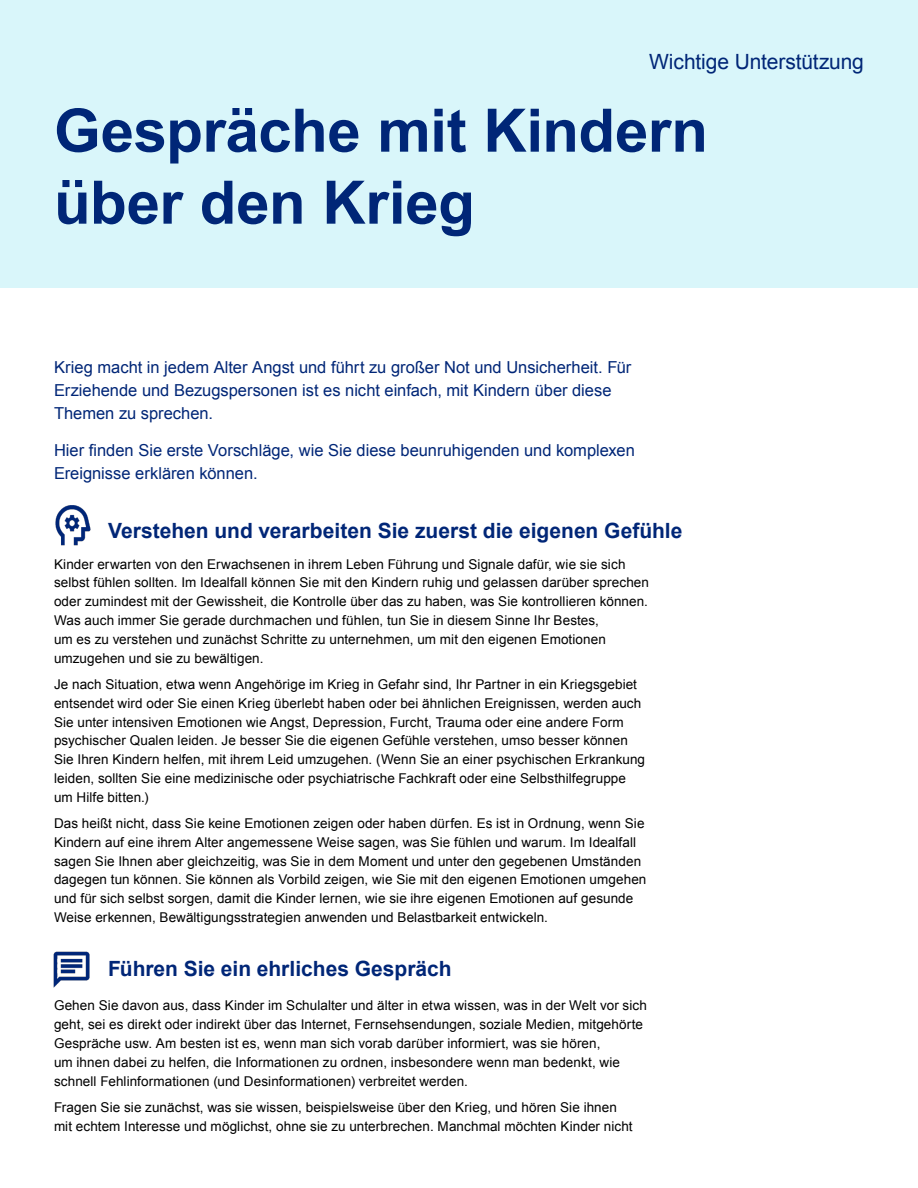
<style>
.page{position:relative;width:918px;height:1188px;background:#fff}
.page>*{position:absolute;margin:0;border:0;box-sizing:border-box;transform-origin:0 0}
.Headline{font:700 60px/72px "Arial";letter-spacing:-.005em;color:#002677}
.Subhead{font:700 21px "Arial";color:#002677}
.Product_label_-_Right_aligned{font:21px "Arial";letter-spacing:-.005em;color:#002677}
.Intro{font:16.5px/23.1px "Arial";color:#002677}
.Body{font:13.5px/18.9px "Arial";letter-spacing:.005em;color:#000}
</style>
<div class="page">
<div style="left:0;top:0;width:918px;height:288px;background:#d9f6fa"></div>
<img style="left:55px;top:505px;width:36px;height:41px">
<img style="left:53px;top:951px;width:37px;height:37px">
<p class="Product_label_-_Right_aligned" style="left:649px;top:48px;width:216px">Wichtige Unterstützung</p>
<p class="Headline" style="left:54px;top:97px;width:655px">Gespräche mit Kindern über den Krieg</p>
<p class="Intro" style="left:54px;top:356px;width:579px">Krieg macht in jedem Alter Angst und führt zu großer Not und Unsicherheit. Für<br>Erziehende und Bezugspersonen ist es nicht einfach, mit Kindern über diese<br>Themen zu sprechen.</p>
<p class="Intro" style="left:54px;top:438px;width:582px">Hier finden Sie erste Vorschläge, wie Sie diese beunruhigenden und komplexen<br>Ereignisse erklären können.</p>
<p class="Subhead" style="left:108px;top:517px;width:576px">Verstehen und verarbeiten Sie zuerst die eigenen Gefühle</p>
<p class="Body" style="left:54px;top:555px;width:597px">Kinder erwarten von den Erwachsenen in ihrem Leben Führung und Signale dafür, wie sie sich selbst fühlen sollten. Im Idealfall können Sie mit den Kindern ruhig und gelassen darüber sprechen oder zumindest mit der Gewissheit, die Kontrolle über das zu haben, was Sie kontrollieren können.<br>Was auch immer Sie gerade durchmachen und fühlen, tun Sie in diesem Sinne Ihr Bestes,<br>um es zu verstehen und zunächst Schritte zu unternehmen, um mit den eigenen Emotionen umzugehen und sie zu bewältigen.</p>
<p class="Body" style="left:54px;top:675px;width:593px">Je nach Situation, etwa wenn Angehörige im Krieg in Gefahr sind, Ihr Partner in ein Kriegsgebiet entsendet wird oder Sie einen Krieg überlebt haben oder bei ähnlichen Ereignissen, werden auch Sie unter intensiven Emotionen wie Angst, Depression, Furcht, Trauma oder eine andere Form psychischer Qualen leiden. Je besser Sie die eigenen Gefühle verstehen, umso besser können Sie Ihren Kindern helfen, mit ihrem Leid umzugehen. (Wenn Sie an einer psychischen Erkrankung leiden, sollten Sie eine medizinische oder psychiatrische Fachkraft oder eine Selbsthilfegruppe um Hilfe bitten.)</p>
<p class="Body" style="left:54px;top:814px;width:594px">Das heißt nicht, dass Sie keine Emotionen zeigen oder haben dürfen. Es ist in Ordnung, wenn Sie Kindern auf eine ihrem Alter angemessene Weise sagen, was Sie fühlen und warum. Im Idealfall sagen Sie Ihnen aber gleichzeitig, was Sie in dem Moment und unter den gegebenen Umständen dagegen tun können. Sie können als Vorbild zeigen, wie Sie mit den eigenen Emotionen umgehen und für sich selbst sorgen, damit die Kinder lernen, wie sie ihre eigenen Emotionen auf gesunde Weise erkennen, Bewältigungsstrategien anwenden und Belastbarkeit entwickeln.</p>
<p class="Subhead" style="left:108px;top:954px;width:345px">Führen Sie ein ehrliches Gespräch</p>
<p class="Body" style="left:54px;top:996px;width:595px">Gehen Sie davon aus, dass Kinder im Schulalter und älter in etwa wissen, was in der Welt vor sich geht, sei es direkt oder indirekt über das Internet, Fernsehsendungen, soziale Medien, mitgehörte Gespräche usw. Am besten ist es, wenn man sich vorab darüber informiert, was sie hören,<br>um ihnen dabei zu helfen, die Informationen zu ordnen, insbesondere wenn man bedenkt, wie schnell Fehlinformationen (und Desinformationen) verbreitet werden.</p>
<p class="Body" style="left:54px;top:1098px;width:580px">Fragen Sie sie zunächst, was sie wissen, beispielsweise über den Krieg, und hören Sie ihnen mit echtem Interesse und möglichst, ohne sie zu unterbrechen. Manchmal möchten Kinder nicht</p>
</div>
